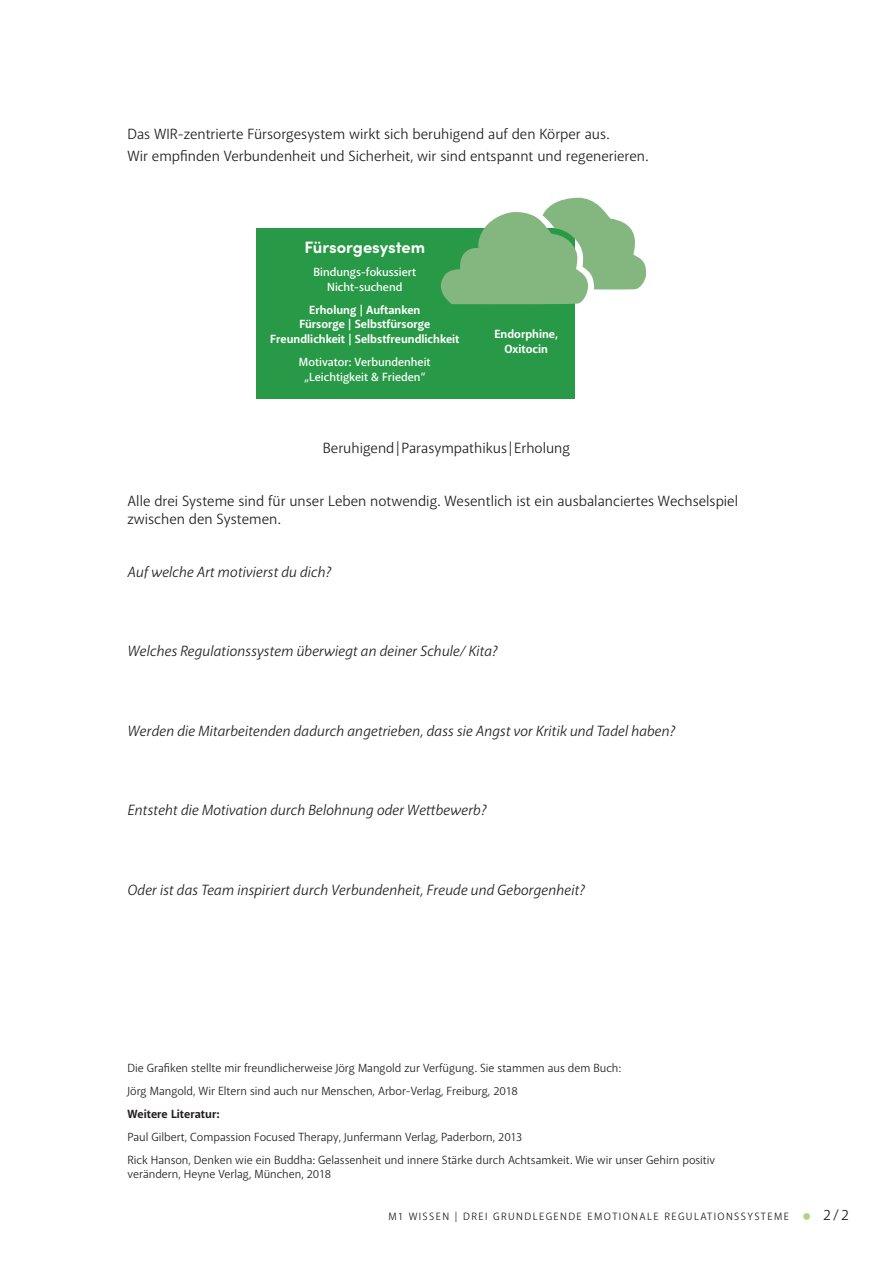
<style>
.page{position:relative;width:893px;height:1263px;background:#fff}
.page>*{position:absolute;margin:0;border:0;box-sizing:border-box;transform-origin:0 0}
.t1{font:700 16.5px "Sofia Pro";letter-spacing:-.005em;color:#fff}
.t2{font:15px/22.2px "Akagi Pro";color:#231f20}
.t3{font:italic 15px "Akagi Pro";color:#231f20}
.t4{font:15px "Anago";color:#231f20}
.t5{font:12px/23px "Akagi Pro";color:#231f20}
.t6{font:700 12px/14.4px "Akagi Pro";color:#fff;text-align:center}
.t7{font:600 12px/14.4px "Akagi Pro";color:#fff;text-align:center}
.t8{font:700 12px "Akagi Pro";color:#231f20}
.t9{font:10.5px "Anago";letter-spacing:.13em;color:#231f20}
</style>
<div class="page">
<div style="left:256px;top:228px;width:319px;height:170px;background:#289946"></div>
<img style="left:441px;top:198px;width:205px;height:106px">
<p class="t2" style="left:128px;top:123px;width:522px">Das WIR-zentrierte Fürsorgesystem wirkt sich beruhigend auf den Körper aus.<br>Wir empfinden Verbundenheit und Sicherheit, wir sind entspannt und regenerieren.</p>
<h1 class="t1" style="left:304px;top:235px;width:122px">Fürsorgesystem</h1>
<p class="t7" style="left:314px;top:265px;width:104px">Bindungs-fokussiert<br>Nicht-suchend</p>
<p class="t6" style="left:270px;top:303px;width:191px">Erholung | Auftanken<br>Fürsorge | Selbstfürsorge<br>Freundlichkeit | Selbstfreundlichkeit</p>
<p class="t7" style="left:299px;top:355px;width:133px">Motivator: Verbundenheit „Leichtigkeit &amp; Frieden“</p>
<p class="t6" style="left:494px;top:327px;width:65px">Endorphine,<br>Oxitocin</p>
<p class="t2" style="left:323px;top:437px;width:249px">Beruhigend | Parasympathikus | Erholung</p>
<p class="t2" style="left:128px;top:492px;width:612px;line-height:18px">Alle drei Systeme sind für unser Leben notwendig. Wesentlich ist ein ausbalanciertes Wechselspiel zwischen den Systemen.</p>
<p class="t3" style="left:128px;top:562px;width:205px">Auf welche Art motivierst du dich?</p>
<p class="t3" style="left:128px;top:642px;width:372px">Welches Regulationssystem überwiegt an deiner Schule/ Kita?</p>
<p class="t3" style="left:128px;top:721px;width:549px">Werden die Mitarbeitenden dadurch angetrieben, dass sie Angst vor Kritik und Tadel haben?</p>
<p class="t3" style="left:128px;top:801px;width:360px">Entsteht die Motivation durch Belohnung oder Wettbewerb?</p>
<p class="t3" style="left:128px;top:880px;width:459px">Oder ist das Team inspiriert durch Verbundenheit, Freude und Geborgenheit?</p>
<p class="t5" style="left:128px;top:1056px;width:495px">Die Grafiken stellte mir freundlicherweise Jörg Mangold zur Verfügung. Sie stammen aus dem Buch:<br>Jörg Mangold, Wir Eltern sind auch nur Menschen, Arbor-Verlag, Freiburg, 2018</p>
<p class="t8" style="left:128px;top:1106px;width:93px">Weitere Literatur:</p>
<p class="t5" style="left:128px;top:1125px;width:589px">Paul Gilbert, Compassion Focused Therapy, Junfermann Verlag, Paderborn, 2013<br>Rick Hanson, Denken wie ein Buddha: Gelassenheit und innere Stärke durch Achtsamkeit. Wie wir unser Gehirn positiv</p>
<p class="t5" style="left:128px;top:1162px;width:205px">verändern, Heyne Verlag, München, 2018</p>
<p class="t9" style="left:388px;top:1209px;width:402px">M1 WISSEN | DREI GRUNDLEGENDE EMOTIONALE REGULATIONSSYSTEME</p>
<p class="t4" style="left:823px;top:1205px;width:27px">2 / 2</p>
</div>
